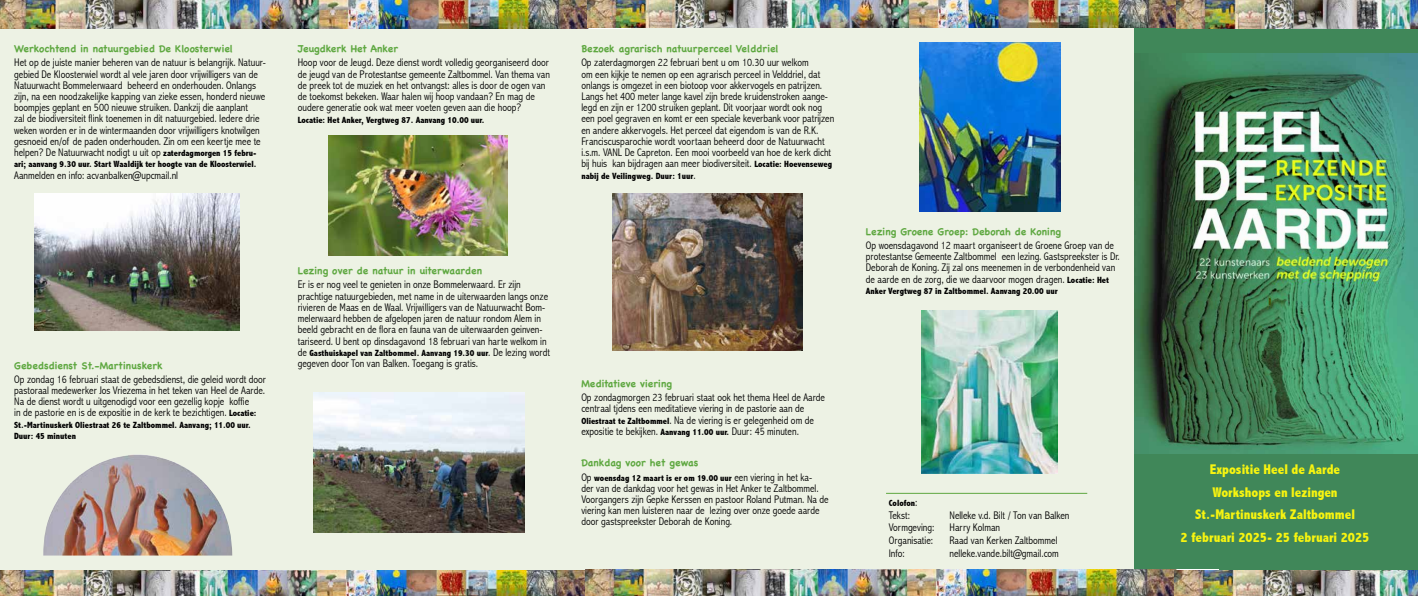
<style>
.page{position:relative;width:1418px;height:596px;background:#fff}
.page>*{position:absolute;margin:0;border:0;box-sizing:border-box;transform-origin:0 0}
.t1{font:800 condensed 14px/22.5px "Abadi";color:#f7f410;text-align:center}
.t2{font:300 condensed 11px/11.2px "Abadi";color:#000}
.t3{font:700 10px "Chalkboard";color:#5fa841}
.t4{font:800 condensed 9px/11.2px "Abadi";color:#000}
.s1{font-weight:800;font-size:9px}
.s2{font-weight:300;font-size:11px}
</style>
<div class="page">
<div style="left:0;top:0;width:1417px;height:595px;background:#edf2e4"></div>
<div style="left:1134px;top:23px;width:283px;height:572px;background:#408759"></div>
<img style="left:43px;top:454px;width:189px;height:101px">
<img style="left:919px;top:43px;width:141px;height:168px">
<img style="left:1134px;top:53px;width:283px;height:400px">
<img style="left:0;top:0;width:587px;height:28px">
<img style="left:587px;top:0;width:589px;height:28px">
<img style="left:1176px;top:0;width:241px;height:28px">
<img style="left:0;top:570px;width:585px;height:25px">
<img style="left:585px;top:569px;width:633px;height:26px">
<img style="left:1174px;top:570px;width:243px;height:25px">
<img style="left:35px;top:194px;width:204px;height:136px">
<img style="left:328px;top:136px;width:179px;height:119px">
<img style="left:314px;top:392px;width:210px;height:140px">
<img style="left:612px;top:194px;width:190px;height:156px">
<img style="left:922px;top:310px;width:135px;height:163px">
<hr style="left:886px;top:493px;width:201px;height:1px;background:#5fa841">
<p class="t3" style="left:14px;top:43px;width:220px">Werkochtend in natuurgebied De Kloosterwiel</p>
<p class="t2" style="left:14px;top:57px;width:253px">Het op de juiste manier beheren van de natuur is belangrijk. Natuur&shy;gebied De Kloosterwiel wordt al vele jaren door vrijwilligers van de Natuurwacht Bommelerwaard beheerd en onderhouden. Onlangs zijn, na een noodzakelijke kapping van zieke essen, honderd nieuwe boompjes geplant en 500 nieuwe struiken. Dankzij die aanplant<br>zal de biodiversiteit flink toenemen in dit natuurgebied. Iedere drie weken worden er in de wintermaanden door vrijwilligers knotwilgen gesnoeid en/of de paden onderhouden. Zin om een keertje mee te helpen? De Natuurwacht nodigt u uit op <span class="s1">zaterdagmorgen 15 febru-</span></p>
<p class="t4" style="left:14px;top:159px;width:244px">ari; aanvang 9.30 uur. Start Waaldijk ter hoogte van de Kloosterwiel.</p>
<p class="t2" style="left:14px;top:169px;width:165px">Aanmelden en info: acvanbalken@upcmail.nl</p>
<p class="t3" style="left:298px;top:43px;width:102px">Jeugdkerk Het Anker</p>
<p class="t2" style="left:298px;top:57px;width:254px">Hoop voor de Jeugd. Deze dienst wordt volledig georganiseerd door de jeugd van de Protestantse gemeente Zaltbommel. Van thema van de preek tot de muziek en het ontvangst: alles is door de ogen van de toekomst bekeken. Waar halen wij hoop vandaan? En mag de oudere generatie ook wat meer voeten geven aan die hoop?</p>
<p class="t4" style="left:298px;top:114px;width:188px">Locatie: Het Anker, Vergtweg 87. Aanvang 10.00 uur.</p>
<p class="t3" style="left:581px;top:43px;width:199px">Bezoek agrarisch natuurperceel Velddriel</p>
<p class="t2" style="left:581px;top:57px;width:254px">Op zaterdagmorgen 22 februari bent u om 10.30 uur welkom<br>om een kijkje te nemen op een agrarisch perceel in Velddriel, dat onlangs is omgezet in een biotoop voor akkervogels en patrijzen.<br>Langs het 400 meter lange kavel zijn brede kruidenstroken aange&shy;legd en zijn er 1200 struiken geplant. Dit voorjaar wordt ook nog een poel gegraven en komt er een speciale keverbank voor patrijzen en andere akkervogels. Het perceel dat eigendom is van de R.K.<br>Franciscusparochie wordt voortaan beheerd door de Natuurwacht i.s.m. VANL De Capreton. Een mooi voorbeeld van hoe de kerk dicht bij huis kan bijdragen aan meer biodiversiteit. <span class="s1">Locatie: Hoevenseweg</span></p>
<p class="t4" style="left:581px;top:170px;width:116px">nabij de Veilingweg. Duur: 1uur<span class="s2">.</span></p>
<p class="t3" style="left:14px;top:359px;width:150px">Gebedsdienst St.-Martinuskerk</p>
<p class="t2" style="left:14px;top:373px;width:253px">Op zondag 16 februari staat de gebedsdienst, die geleid wordt door pastoraal medewerker Jos Vriezema in het teken van Heel de Aarde.<br>Na de dienst wordt u uitgenodigd voor een gezellig kopje koffie<br>in de pastorie en is de expositie in de kerk te bezichtigen. <span class="s1">Locatie:</span></p>
<p class="t4" style="left:14px;top:419px;width:238px">St.-Martinuskerk Oliestraat 26 te Zaltbommel. Aanvang; 11.00 uur.<br>Duur: 45 minuten</p>
<p class="t3" style="left:298px;top:265px;width:186px">Lezing over de natuur in uiterwaarden</p>
<p class="t2" style="left:298px;top:279px;width:252px">Er is er nog veel te genieten in onze Bommelerwaard. Er zijn prachtige natuurgebieden, met name in de uiterwaarden langs onze rivieren de Maas en de Waal. Vrijwilligers van de Natuurwacht Bom&shy;melerwaard hebben de afgelopen jaren de natuur rondom Alem in beeld gebracht en de flora en fauna van de uiterwaarden geinven&shy;tariseerd. U bent op dinsdagavond 18 februari van harte welkom in</p>
<p class="t4" style="left:298px;top:347px;width:254px"><span class="s2">de</span> Gasthuiskapel van Zaltbommel. Aanvang 19.30 uur<span class="s2">. De lezing wordt</span></p>
<p class="t2" style="left:298px;top:357px;width:182px">gegeven door Ton van Balken. Toegang is gratis.</p>
<p class="t3" style="left:581px;top:377px;width:92px">Meditatieve viering</p>
<p class="t2" style="left:581px;top:391px;width:245px">Op zondagmorgen 23 februari staat ook het thema Heel de Aarde centraal tjdens een meditatieve viering in de pastorie aan de <span class="s1">Oliestraat te Zaltbommel</span>. Na de viering is er gelegenheid om de expositie te bekijken. <span class="s1">Aanvang 11.00 uur.</span> Duur: 45 minuten.</p>
<p class="t3" style="left:581px;top:457px;width:118px">Dankdag voor het gewas</p>
<p class="t4" style="left:581px;top:471px;width:232px"><span class="s2">Op</span> woensdag 12 maart is er om 19.00 uur <span class="s2">een viering in het ka-</span></p>
<p class="t2" style="left:581px;top:482px;width:249px">der van de dankdag voor het gewas in Het Anker te Zaltbommel.<br>Voorgangers zijn Gepke Kerssen en pastoor Roland Putman. Na de viering kan men luisteren naar de lezing over onze goede aarde door gastspreekster Deborah de Koning.</p>
<p class="t3" style="left:866px;top:225px;width:196px">Lezing Groene Groep: Deborah de Koning</p>
<p class="t2" style="left:866px;top:239px;width:255px">Op woensdagavond 12 maart organiseert de Groene Groep van de protestantse Gemeente Zaltbommel een lezing. Gastspreekster is Dr.<br>Deborah de Koning. Zij zal ons meenemen in de verbondenheid van de aarde en de zorg, die we daarvoor mogen dragen. <span class="s1">Locatie: Het</span></p>
<p class="t4" style="left:866px;top:285px;width:193px">Anker Vergtweg 87 in Zaltbommel. Aanvang 20.00 uur</p>
<p class="t4" style="left:888px;top:497px;width:30px">Colofon<span class="s2">:</span></p>
<p class="t2" style="left:888px;top:509px;width:23px">Tekst:</p>
<p class="t2" style="left:949px;top:509px;width:121px">Nelleke v.d. Bilt / Ton van Balken</p>
<p class="t2" style="left:888px;top:522px;width:47px">Vormgeving:</p>
<p class="t2" style="left:949px;top:522px;width:52px">Harry Kolman</p>
<p class="t2" style="left:888px;top:534px;width:46px">Organisatie:</p>
<p class="t2" style="left:949px;top:534px;width:110px">Raad van Kerken Zaltbommel</p>
<p class="t2" style="left:888px;top:547px;width:17px">Info:</p>
<p class="t2" style="left:949px;top:547px;width:111px">nelleke.vande.bilt@gmail.com</p>
<p class="t1" style="left:1180px;top:458px;width:190px">Expositie Heel de Aarde<br>Workshops en lezingen<br>St.-Martinuskerk Zaltbommel<br>2 februari 2025- 25 februari 2025</p>
</div>
